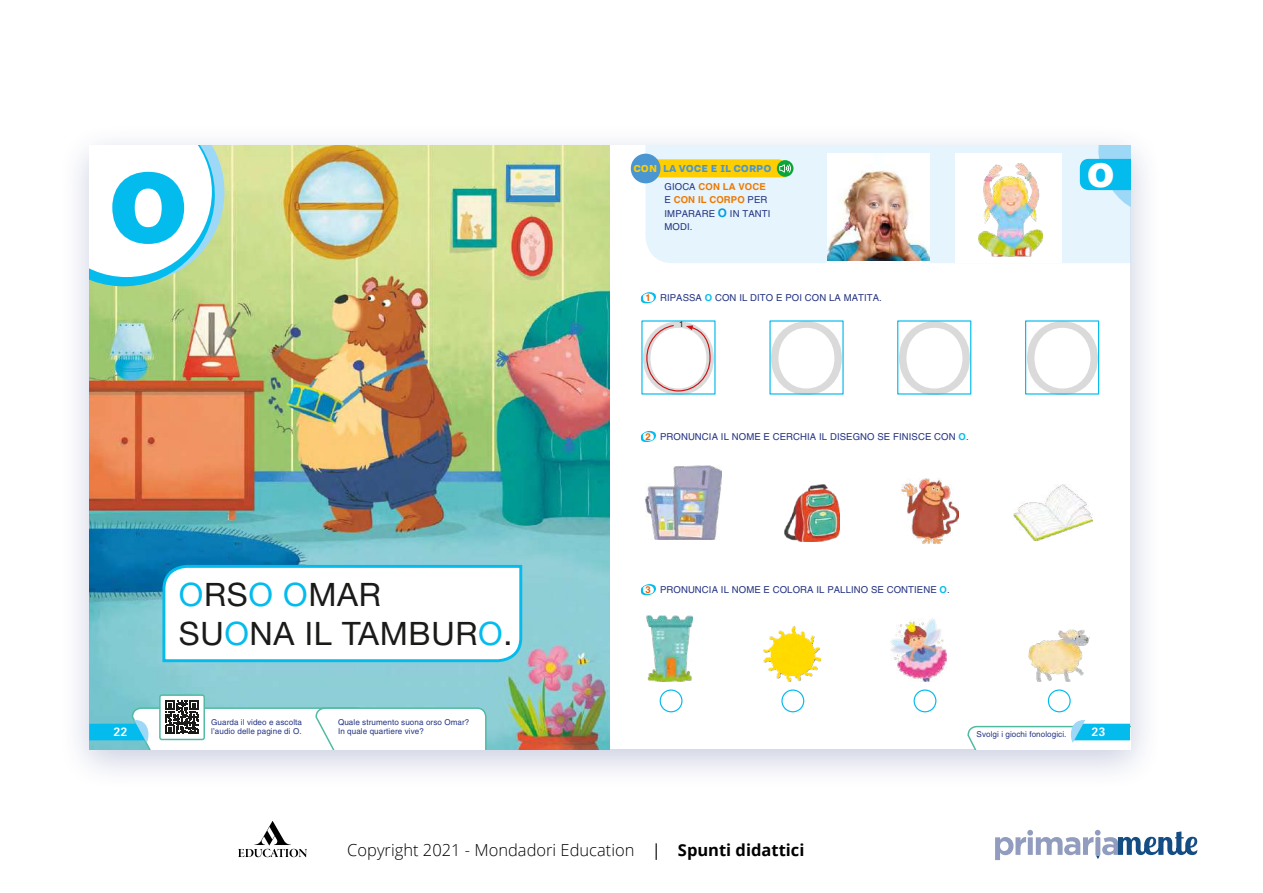
<style>
.page{position:relative;width:1263px;height:893px;background:#fff}
.page>*{position:absolute;margin:0;border:0;box-sizing:border-box;transform-origin:0 0}
.t1{font:99.15px "Avenir LT Std";color:#dadada}
.t2{font:900 95.1px "Helvetica LT Std";color:#04bbee}
.t3{font:900 32.7px "Helvetica LT Std";color:#fff}
.t4{font:32.25px/38.7px "Helvetica Neue LT Std";letter-spacing:.02em;color:#1a1a18}
.t5{font:300 16.5px "Open Sans";color:#000}
.t6{font:800 12.6px "Nitti Grotesk";color:#4996d2}
.t7{font:700 11.7px "Vectora LT Std";color:#fff}
.t8{font:9.6px/13.2px "Helvetica LT Std";letter-spacing:.01em;color:#253483}
.t9{font:8.1px/9.8px "Helvetica LT Std";letter-spacing:.01em;color:#253483}
.t10{font:8.1px "Univers LT Std";color:#1a1a18}
.s1{color:#ffce00}
.s2{font-weight:700;color:#ef7800}
.s3{font-weight:700;font-size:11.7px;color:#009ee3}
.s4{font-weight:700;color:#ec6502}
.s5{font-weight:700;color:#04bbee}
.s6{color:#04bbee}
.s7{font-weight:400}
.s8{font-weight:700}
</style>
<div class="page">
<svg style="left:995px;top:830px;width:202px;height:30px"></svg>
<svg style="left:238px;top:821px;width:69px;height:36px"></svg>
<div style="left:58px;top:123px;width:1105px;height:668px;background:#273583;opacity:.25"></div>
<div style="left:89px;top:146px;width:1041px;height:603px;background:#fff"></div>
<div style="left:645px;top:146px;width:485px;height:117px;background:#e5f4fd"></div>
<img style="left:89px;top:146px;width:521px;height:603px">
<svg style="left:827px;top:260px;width:102px;height:3px"></svg>
<img style="left:827px;top:154px;width:102px;height:106px">
<div style="left:955px;top:153px;width:107px;height:110px;background:#fff"></div>
<img style="left:979px;top:164px;width:63px;height:92px">
<svg style="left:161px;top:563px;width:363px;height:101px"></svg>
<svg style="left:967px;top:720px;width:163px;height:29px"></svg>
<svg style="left:1080px;top:146px;width:50px;height:69px"></svg>
<svg style="left:89px;top:146px;width:138px;height:143px"></svg>
<img style="left:645px;top:465px;width:77px;height:75px">
<img style="left:784px;top:485px;width:55px;height:56px">
<img style="left:1013px;top:484px;width:79px;height:57px">
<svg style="left:641px;top:292px;width:15px;height:12px"></svg>
<svg style="left:641px;top:430px;width:15px;height:12px"></svg>
<svg style="left:641px;top:584px;width:15px;height:12px"></svg>
<div style="left:897px;top:320px;width:74px;height:75px;border:1px solid #04bbee"></div>
<div style="left:1025px;top:320px;width:74px;height:75px;border:1px solid #04bbee"></div>
<svg style="left:646px;top:325px;width:65px;height:67px"></svg>
<img style="left:901px;top:479px;width:57px;height:64px">
<img style="left:646px;top:616px;width:47px;height:65px">
<img style="left:891px;top:619px;width:56px;height:62px">
<img style="left:1028px;top:629px;width:62px;height:52px">
<img style="left:764px;top:627px;width:57px;height:54px">
<div style="left:660px;top:689px;width:22px;height:23px;border:1px solid #04bbee;border-radius:50%"></div>
<div style="left:913px;top:689px;width:23px;height:23px;border:1px solid #04bbee;border-radius:50%"></div>
<div style="left:781px;top:689px;width:23px;height:23px;border:1px solid #04bbee;border-radius:50%"></div>
<div style="left:1048px;top:689px;width:23px;height:23px;border:1px solid #04bbee;border-radius:50%"></div>
<div style="left:631px;top:154px;width:29px;height:29px;background:#4996d2;border-radius:50%"></div>
<div style="left:777px;top:160px;width:16px;height:17px;background:#0aa537;border-radius:50%"></div>
<svg style="left:657px;top:159px;width:134px;height:18px"></svg>
<div style="left:160px;top:695px;width:44px;height:44px;background:#fff;border-radius:2px"></div>
<svg style="left:89px;top:700px;width:398px;height:49px"></svg>
<div style="left:159px;top:694px;width:46px;height:46px;border:1px solid #50b9a2;border-radius:2px"></div>
<h2 class="t2" style="left:109px;top:146px;width:81px">O</h2>
<h3 class="t3" style="left:1087px;top:154px;width:29px">O</h3>
<h3 class="t6" style="left:633px;top:161px;width:139px"><span class="s1">CON</span> LA VOCE E IL CORPO</h3>
<p class="t8" style="left:664px;top:180px;width:107px">GIOCA <span class="s2">CON LA VOCE<br></span>E <span class="s2">CON IL CORPO</span> PER<br>IMPARARE <span class="s3">O</span> IN TANTI<br>MODI.</p>
<p class="t8" style="left:645px;top:291px;width:238px"><span class="s4">1</span> RIPASSA <span class="s5">O</span> CON IL DITO E POI CON LA MATITA.</p>
<h1 class="t1" style="left:638px;top:302px;width:466px">OOOO</h1>
<p class="t10" style="left:679px;top:320px;width:6px">1</p>
<h3 class="t4" style="left:179px;top:575px;width:335px"><span class="s6">O</span>RS<span class="s6">O O</span>MAR<br>SU<span class="s6">O</span>NA IL TAMBUR<span class="s6">O</span>.</h3>
<p class="t8" style="left:645px;top:430px;width:325px"><span class="s4">2</span> PRONUNCIA IL NOME E CERCHIA IL DISEGNO SE FINISCE CON <span class="s5">O</span>.</p>
<p class="t8" style="left:645px;top:583px;width:306px"><span class="s4">3</span> PRONUNCIA IL NOME E COLORA IL PALLINO SE CONTIENE <span class="s5">O</span>.</p>
<p class="t9" style="left:211px;top:717px;width:92px">Guarda il video e ascolta l’audio delle pagine di O.</p>
<p class="t9" style="left:338px;top:717px;width:133px">Quale strumento suona orso Omar?<br>In quale quartiere vive?</p>
<p class="t7" style="left:114px;top:724px;width:15px">22</p>
<p class="t7" style="left:1091px;top:724px;width:15px">23</p>
<p class="t9" style="left:976px;top:730px;width:92px">Svolgi i giochi fonologici.</p>
<h3 class="t5" style="left:347px;top:838px;width:459px">Copyright 2021 - Mondadori Education <span class="s7">|</span> <span class="s8">Spunti didattici</span></h3>
</div>
